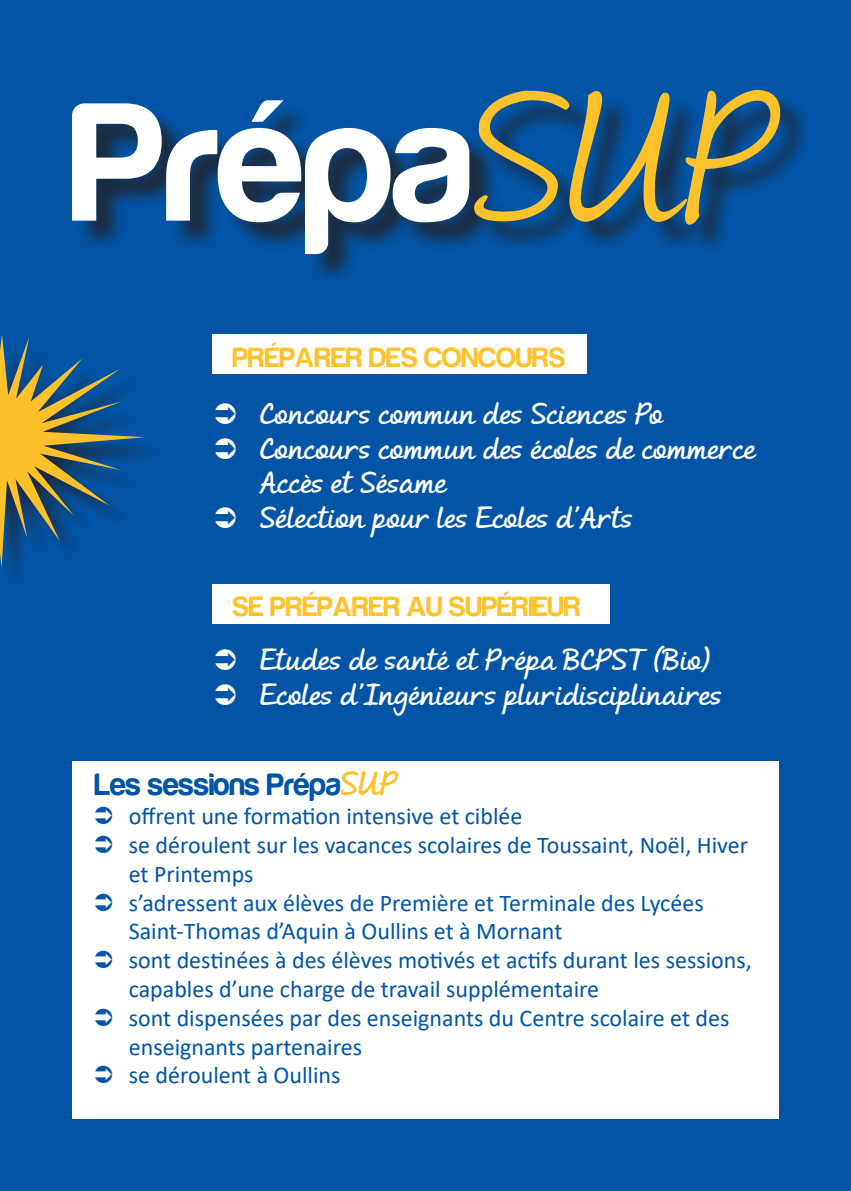
<style>
.page{position:relative;width:851px;height:1191px;background:#fff}
.page>*{position:absolute;margin:0;border:0;box-sizing:border-box;transform-origin:0 0}
.t1{font:174.4px "Harabara";color:#fff}
.t2{font:32px "Harabara";color:#0154a6}
.t3{font:700 28.8px/34.6px "Andrea II Script Slant";color:#fff}
.t4{font:28.8px "Harabara";color:#ffc22b}
.t5{font:24px/28.8px "Calibri";color:#0154a6}
.s1{font-family:"Andrea II Script Slant";color:#ffc22b}
.s2{font-family:"Andrea II Script Slant";font-weight:700;color:#fec12a}
</style>
<div class="page">
<div style="left:0;top:0;width:850px;height:1191px;background:#0154a6"></div>
<div style="left:76px;top:94px;width:735px;height:190px;background:#231f20;opacity:.75"></div>
<div style="left:212px;top:334px;width:375px;height:40px;background:#fff"></div>
<div style="left:212px;top:584px;width:397px;height:39px;background:#fff"></div>
<div style="left:72px;top:761px;width:706px;height:357px;background:#fff"></div>
<svg style="left:0;top:335px;width:145px;height:233px"></svg>
<p class="t1" style="left:72px;top:72px;width:708px">Prépa<span class="s1">SUP</span></p>
<p class="t4" style="left:233px;top:342px;width:334px">PRÉPARER DES CONCOURS</p>
<p class="t3" style="left:260px;top:399px;width:405px">Concours commun des Sciences Po</p>
<p class="t3" style="left:260px;top:434px;width:497px">Concours commun des écoles de commerce<br>Accès et Sésame</p>
<p class="t3" style="left:260px;top:503px;width:374px">Sélection pour les Ecoles d’Arts</p>
<p class="t4" style="left:233px;top:591px;width:349px">SE PRÉPARER AU SUPÉRIEUR</p>
<p class="t3" style="left:260px;top:645px;width:451px">Etudes de santé et Prépa BCPST (Bio)</p>
<p class="t3" style="left:260px;top:679px;width:464px">Ecoles d’Ingénieurs pluridisciplinaires</p>
<p class="t2" style="left:95px;top:768px;width:305px">Les sessions Prépa<span class="s2">SUP</span></p>
<p class="t5" style="left:129px;top:801px;width:395px">offrent une formation intensive et ciblée</p>
<p class="t5" style="left:129px;top:830px;width:620px">se déroulent sur les vacances scolaires de Toussaint, Noël, Hiver et Printemps</p>
<p class="t5" style="left:129px;top:887px;width:576px">s’adressent aux élèves de Première et Terminale des Lycées<br>Saint-Thomas d’Aquin à Oullins et à Mornant</p>
<p class="t5" style="left:129px;top:945px;width:624px">sont destinées à des élèves motivés et actifs durant les sessions, capables d’une charge de travail supplémentaire</p>
<p class="t5" style="left:129px;top:1002px;width:602px">sont dispensées par des enseignants du Centre scolaire et des enseignants partenaires</p>
<p class="t5" style="left:129px;top:1060px;width:213px">se déroulent à Oullins</p>
</div>
